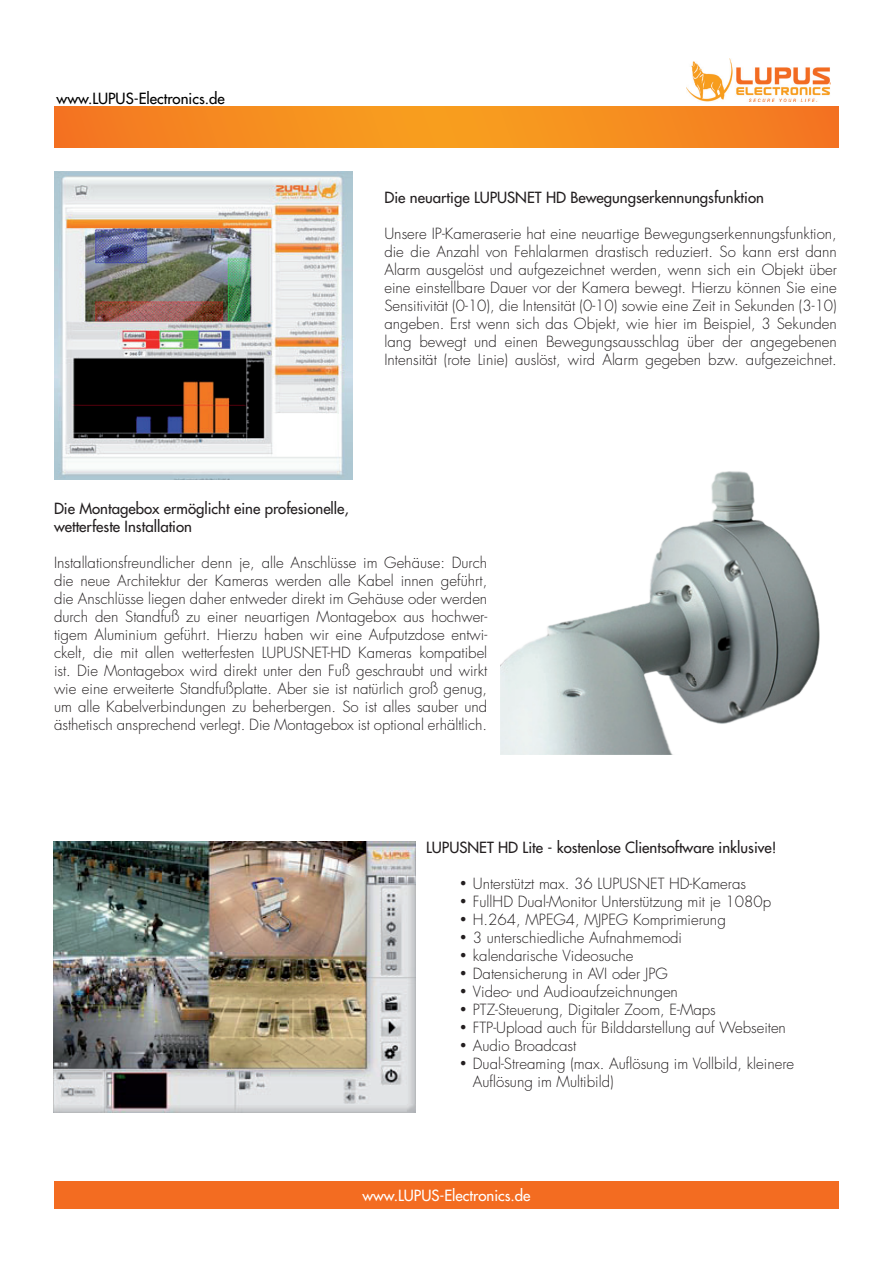
<style>
.page{position:relative;width:893px;height:1263px;background:#fff}
.page>*{position:absolute;margin:0;border:0;box-sizing:border-box;transform-origin:0 0}
.t1{font:300 15px/18px "Futura Std";color:#231f20;text-align:justify}
.t2{font:500 15px/18px "Futura Std";color:#231f20}
.t3{font:500 15px "Futura Std";color:#fff}
.t4{font:500 15px "Futura Std";color:#000}
.s1{font-family:"Times New Roman";font-weight:400;font-size:18px}
</style>
<div class="page">
<svg style="left:54px;top:106px;width:785px;height:41px"></svg>
<div style="left:54px;top:1181px;width:785px;height:28px;background:#f36c21"></div>
<img style="left:686px;top:59px;width:145px;height:42px">
<img style="left:54px;top:841px;width:361px;height:271px">
<img style="left:54px;top:171px;width:299px;height:308px">
<img style="left:501px;top:471px;width:319px;height:283px">
<p class="t4" style="left:57px;top:89px;width:170px">www.LUPUS-Electronics.de</p>
<p class="t2" style="left:384px;top:189px;width:381px">Die neuartige LUPUSNET HD Bewegungserkennungsfunktion</p>
<p class="t1" style="left:384px;top:225px;width:454px">Unsere IP-Kameraserie hat eine neuartige Bewegungserkennungsfunktion, die die Anzahl von Fehlalarmen drastisch reduziert. So kann erst dann Alarm ausgelöst und aufgezeichnet werden, wenn sich ein Objekt über eine einstellbare Dauer vor der Kamera bewegt. Hierzu können Sie eine Sensitivität (0-10), die Intensität (0-10) sowie eine Zeit in Sekunden (3-10) angeben. Erst wenn sich das Objekt, wie hier im Beispiel, 3 Sekunden lang bewegt und einen Bewegungsausschlag über der angegebenen Intensität (rote Linie) auslöst, wird Alarm gegeben bzw. aufgezeichnet.</p>
<p class="t2" style="left:54px;top:499px;width:296px">Die Montagebox ermöglicht eine profesionelle, wetterfeste Installation</p>
<p class="t1" style="left:54px;top:554px;width:435px">Installationsfreundlicher denn je, alle Anschlüsse im Gehäuse: Durch die neue Architektur der Kameras werden alle Kabel innen geführt, die Anschlüsse liegen daher entweder direkt im Gehäuse oder werden durch den Standfuß zu einer neuartigen Montagebox aus hochwer&shy;tigem Aluminium geführt. Hierzu haben wir eine Aufputzdose entwi&shy;ckelt, die mit allen wetterfesten LUPUSNET-HD Kameras kompatibel ist. Die Montagebox wird direkt unter den Fuß geschraubt und wirkt wie eine erweiterte Standfußplatte. Aber sie ist natürlich groß genug, um alle Kabelverbindungen zu beherbergen. So ist alles sauber und ästhetisch ansprechend verlegt. Die Montagebox ist optional erhältlich.</p>
<p class="t2" style="left:426px;top:839px;width:352px">LUPUSNET HD Lite - kostenlose Clientsoftware inklusive!</p>
<p class="t1" style="left:460px;top:875px;width:288px"><span class="s1">•</span> Unterstützt max. 36 LUPUSNET HD-Kameras</p>
<p class="t1" style="left:460px;top:893px;width:312px"><span class="s1">•</span> FullHD Dual-Monitor Unterstützung mit je 1080p</p>
<p class="t1" style="left:460px;top:911px;width:267px"><span class="s1">•</span> H.264, MPEG4, MJPEG Komprimierung</p>
<p class="t1" style="left:460px;top:929px;width:223px"><span class="s1">•</span> 3 unterschiedliche Aufnahmemodi</p>
<p class="t1" style="left:460px;top:947px;width:175px"><span class="s1">•</span> kalendarische Videosuche</p>
<p class="t1" style="left:460px;top:965px;width:209px"><span class="s1">•</span> Datensicherung in AVI oder JPG</p>
<p class="t1" style="left:460px;top:983px;width:219px"><span class="s1">•</span> Video- und Audioaufzeichnungen</p>
<p class="t1" style="left:460px;top:1001px;width:257px"><span class="s1">•</span> PTZ-Steuerung, Digitaler Zoom, E-Maps</p>
<p class="t1" style="left:460px;top:1019px;width:327px"><span class="s1">•</span> FTP-Upload auch für Bilddarstellung auf Webseiten</p>
<p class="t1" style="left:460px;top:1037px;width:118px"><span class="s1">•</span> Audio Broadcast</p>
<p class="t1" style="left:473px;top:1055px;width:323px;text-indent:-13px"><span class="s1">•</span> Dual-Streaming (max. Auflösung im Vollbild, kleinere<br>Auflösung im Multibild)</p>
<p class="t3" style="left:362px;top:1186px;width:170px">www.LUPUS-Electronics.de</p>
</div>
